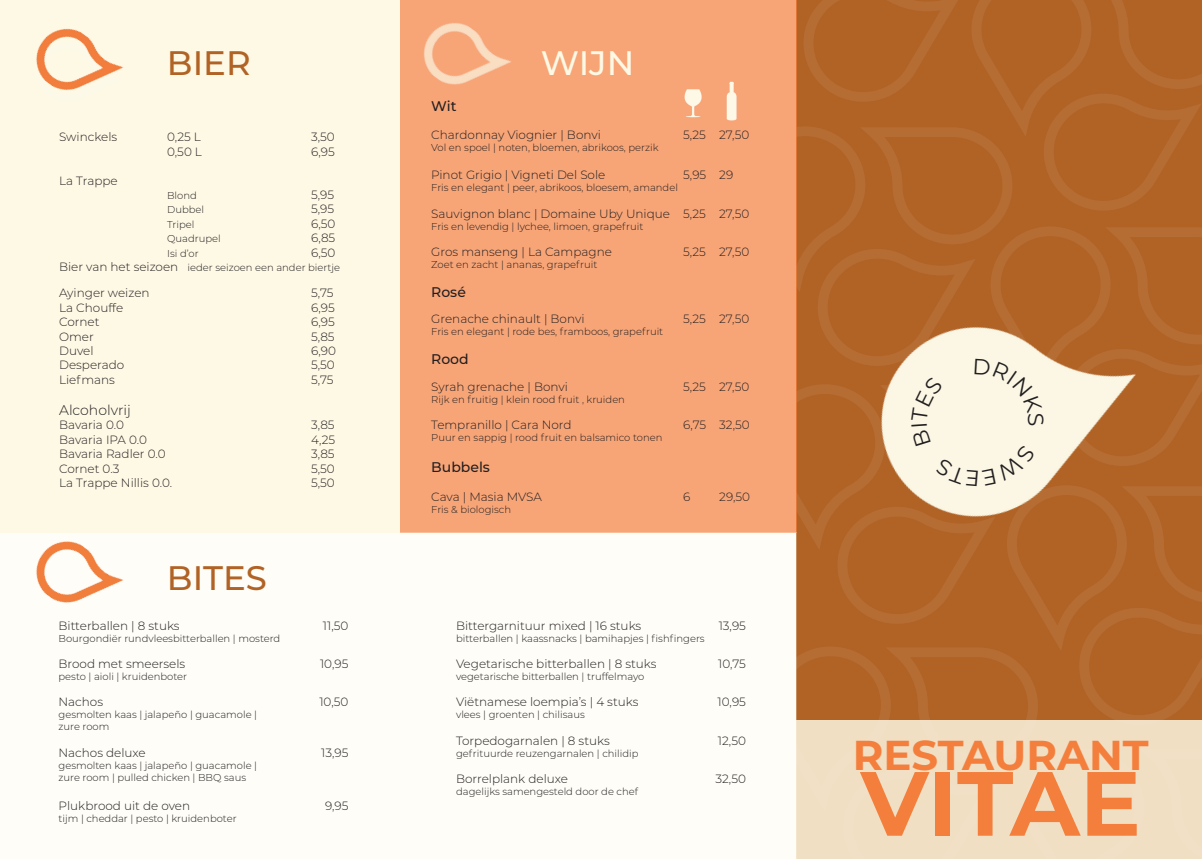
<style>
.page{position:relative;width:1202px;height:859px;background:#fff}
.page>*{position:absolute;margin:0;border:0;box-sizing:border-box;transform-origin:0 0}
.t1{font:700 91px "Montserrat";letter-spacing:-.01em;color:#f47f3d}
.t2{font:700 41.8px "Montserrat";color:#f47f3d}
.t3{font:500 34px "Montserrat";color:#b16325}
.t4{font:500 34px "Montserrat";color:#fef9e5}
.t5{font:500 14px "Montserrat";color:#231f20}
.t6{font:300 14px "Montserrat";color:#231f20}
.t7{font:300 12px "Montserrat";color:#231f20}
.t8{font:300 10px/12px "Montserrat";color:#231f20}
.s1{font-size:12px}
</style>
<div class="page">
<div style="left:0;top:0;width:400px;height:532px;background:#fef9e5"></div>
<div style="left:400px;top:0;width:396px;height:532px;background:#f7a577"></div>
<div style="left:0;top:532px;width:796px;height:327px;background:#fefdf7"></div>
<img style="left:423px;top:23px;width:88px;height:62px">
<img style="left:684px;top:89px;width:18px;height:28px">
<img style="left:36px;top:28px;width:88px;height:62px">
<img style="left:21px;top:532px;width:107px;height:71px">
<svg style="left:725px;top:0;width:477px;height:859px"></svg>
<h3 class="t3" style="left:167px;top:39px;width:85px">BIER</h3>
<p class="t7" style="left:59px;top:129px;width:60px">Swinckels</p>
<p class="t7" style="left:167px;top:129px;width:35px">0,25 L</p>
<p class="t7" style="left:311px;top:129px;width:25px">3,50</p>
<p class="t7" style="left:167px;top:143px;width:36px">0,50 L</p>
<p class="t7" style="left:311px;top:143px;width:25px">6,95</p>
<p class="t7" style="left:59px;top:172px;width:60px">La Trappe</p>
<p class="t8" style="left:167px;top:189px;width:31px">Blond</p>
<p class="t7" style="left:311px;top:187px;width:25px">5,95</p>
<p class="t8" style="left:167px;top:204px;width:39px">Dubbel</p>
<p class="t7" style="left:311px;top:201px;width:25px">5,95</p>
<p class="t8" style="left:167px;top:218px;width:29px">Tripel</p>
<p class="t7" style="left:311px;top:215px;width:26px">6,50</p>
<p class="t8" style="left:167px;top:232px;width:55px">Quadrupel</p>
<p class="t7" style="left:311px;top:230px;width:26px">6,85</p>
<p class="t8" style="left:167px;top:247px;width:33px">Isi d’or</p>
<p class="t7" style="left:311px;top:244px;width:26px">6,50</p>
<p class="t8" style="left:59px;top:261px;width:283px"><span class="s1">Bier van het seizoen</span> ieder seizoen een ander biertje</p>
<p class="t7" style="left:59px;top:285px;width:92px">Ayinger weizen</p>
<p class="t7" style="left:311px;top:285px;width:24px">5,75</p>
<p class="t7" style="left:59px;top:299px;width:66px">La Chouffe</p>
<p class="t7" style="left:311px;top:299px;width:25px">6,95</p>
<p class="t7" style="left:59px;top:314px;width:42px">Cornet</p>
<p class="t7" style="left:311px;top:314px;width:25px">6,95</p>
<p class="t7" style="left:59px;top:328px;width:36px">Omer</p>
<p class="t7" style="left:311px;top:328px;width:25px">5,85</p>
<p class="t7" style="left:59px;top:343px;width:36px">Duvel</p>
<p class="t7" style="left:311px;top:343px;width:26px">6,90</p>
<p class="t7" style="left:59px;top:357px;width:67px">Desperado</p>
<p class="t7" style="left:311px;top:357px;width:25px">5,50</p>
<p class="t7" style="left:59px;top:371px;width:57px">Liefmans</p>
<p class="t7" style="left:311px;top:371px;width:24px">5,75</p>
<h3 class="t6" style="left:59px;top:401px;width:73px">Alcoholvrij</h3>
<p class="t7" style="left:59px;top:417px;width:66px">Bavaria 0.0</p>
<p class="t7" style="left:311px;top:417px;width:25px">3,85</p>
<p class="t7" style="left:59px;top:431px;width:89px">Bavaria IPA 0.0</p>
<p class="t7" style="left:311px;top:431px;width:26px">4,25</p>
<p class="t7" style="left:59px;top:446px;width:108px">Bavaria Radler 0.0</p>
<p class="t7" style="left:311px;top:446px;width:25px">3,85</p>
<p class="t7" style="left:59px;top:460px;width:62px">Cornet 0.3</p>
<p class="t7" style="left:311px;top:460px;width:25px">5,50</p>
<p class="t7" style="left:59px;top:475px;width:115px">La Trappe Nillis 0.0.</p>
<p class="t7" style="left:311px;top:475px;width:25px">5,50</p>
<h3 class="t3" style="left:167px;top:554px;width:102px">BITES</h3>
<p class="t7" style="left:59px;top:617px;width:123px">Bitterballen | 8 stuks</p>
<p class="t7" style="left:323px;top:617px;width:27px">11,50</p>
<p class="t8" style="left:59px;top:632px;width:223px">Bourgondiër rundvleesbitterballen | mosterd</p>
<p class="t7" style="left:59px;top:656px;width:128px">Brood met smeersels</p>
<p class="t7" style="left:320px;top:656px;width:30px">10,95</p>
<p class="t8" style="left:59px;top:670px;width:130px">pesto | aioli | kruidenboter</p>
<p class="t7" style="left:59px;top:694px;width:46px">Nachos</p>
<p class="t7" style="left:319px;top:694px;width:30px">10,50</p>
<p class="t8" style="left:59px;top:708px;width:200px">gesmolten kaas | jalapeño | guacamole | zure room</p>
<p class="t7" style="left:59px;top:744px;width:89px">Nachos deluxe</p>
<p class="t7" style="left:321px;top:744px;width:29px">13,95</p>
<p class="t8" style="left:59px;top:759px;width:200px">gesmolten kaas | jalapeño | guacamole | zure room | pulled chicken | BBQ saus</p>
<p class="t7" style="left:59px;top:797px;width:133px">Plukbrood uit de oven</p>
<p class="t7" style="left:325px;top:797px;width:25px">9,95</p>
<p class="t8" style="left:59px;top:812px;width:180px">tijm | cheddar | pesto | kruidenboter</p>
<h3 class="t4" style="left:541px;top:39px;width:95px">WIJN</h3>
<h3 class="t5" style="left:431px;top:96px;width:27px">Wit</h3>
<p class="t7" style="left:431px;top:126px;width:171px">Chardonnay Viognier | Bonvi</p>
<p class="t7" style="left:683px;top:126px;width:68px">5,25 27,50</p>
<p class="t8" style="left:431px;top:141px;width:229px">Vol en spoel | noten, bloemen, abrikoos, perzik</p>
<p class="t7" style="left:431px;top:167px;width:176px">Pinot Grigio | Vigneti Del Sole</p>
<p class="t7" style="left:683px;top:167px;width:51px">5,95 29</p>
<p class="t8" style="left:431px;top:181px;width:248px">Fris en elegant | peer, abrikoos, bloesem, amandel</p>
<p class="t7" style="left:431px;top:205px;width:320px">Sauvignon blanc | Domaine Uby Unique 5,25 27,50</p>
<p class="t8" style="left:431px;top:220px;width:214px">Fris en levendig | lychee, limoen, grapefruit</p>
<p class="t7" style="left:431px;top:244px;width:182px">Gros manseng | La Campagne</p>
<p class="t7" style="left:683px;top:244px;width:68px">5,25 27,50</p>
<p class="t8" style="left:431px;top:258px;width:168px">Zoet en zacht | ananas, grapefruit</p>
<h3 class="t5" style="left:431px;top:282px;width:36px">Rosé</h3>
<p class="t7" style="left:431px;top:311px;width:155px">Grenache chinault | Bonvi</p>
<p class="t7" style="left:683px;top:311px;width:68px">5,25 27,50</p>
<p class="t8" style="left:431px;top:325px;width:234px">Fris en elegant | rode bes, framboos, grapefruit</p>
<h3 class="t5" style="left:431px;top:349px;width:39px">Rood</h3>
<p class="t7" style="left:431px;top:378px;width:138px">Syrah grenache | Bonvi</p>
<p class="t7" style="left:683px;top:378px;width:68px">5,25 27,50</p>
<p class="t8" style="left:431px;top:393px;width:195px">Rijk en fruitig | klein rood fruit , kruiden</p>
<p class="t7" style="left:431px;top:417px;width:142px">Tempranillo | Cara Nord</p>
<p class="t7" style="left:683px;top:417px;width:68px">6,75 32,50</p>
<p class="t8" style="left:431px;top:431px;width:233px">Puur en sappig | rood fruit en balsamico tonen</p>
<h3 class="t5" style="left:431px;top:457px;width:60px">Bubbels</h3>
<p class="t7" style="left:431px;top:488px;width:112px">Cava | Masia MVSA</p>
<p class="t7" style="left:683px;top:488px;width:9px">6</p>
<p class="t7" style="left:719px;top:488px;width:32px">29,50</p>
<p class="t8" style="left:431px;top:503px;width:81px">Fris &amp; biologisch</p>
<p class="t7" style="left:456px;top:617px;width:187px">Bittergarnituur mixed | 16 stuks</p>
<p class="t7" style="left:719px;top:617px;width:29px">13,95</p>
<p class="t8" style="left:456px;top:632px;width:250px">bitterballen | kaassnacks | bamihapjes | fishfingers</p>
<p class="t7" style="left:456px;top:656px;width:202px">Vegetarische bitterballen | 8 stuks</p>
<p class="t7" style="left:718px;top:656px;width:29px">10,75</p>
<p class="t8" style="left:456px;top:670px;width:190px">vegetarische bitterballen | truffelmayo</p>
<p class="t7" style="left:456px;top:694px;width:184px">Viëtnamese loempia’s | 4 stuks</p>
<p class="t7" style="left:718px;top:694px;width:30px">10,95</p>
<p class="t8" style="left:456px;top:708px;width:130px">vlees | groenten | chilisaus</p>
<p class="t7" style="left:456px;top:732px;width:155px">Torpedogarnalen | 8 stuks</p>
<p class="t7" style="left:718px;top:732px;width:30px">12,50</p>
<p class="t8" style="left:456px;top:747px;width:184px">gefrituurde reuzengarnalen | chilidip</p>
<p class="t7" style="left:456px;top:771px;width:113px">Borrelplank deluxe</p>
<p class="t7" style="left:715px;top:771px;width:32px">32,50</p>
<p class="t8" style="left:456px;top:785px;width:183px">dagelijks samengesteld door de chef</p>
<h2 class="t2" style="left:853px;top:725px;width:297px">RESTAURANT</h2>
<h1 class="t1" style="left:861px;top:738px;width:282px">VITAE</h1>
</div>
